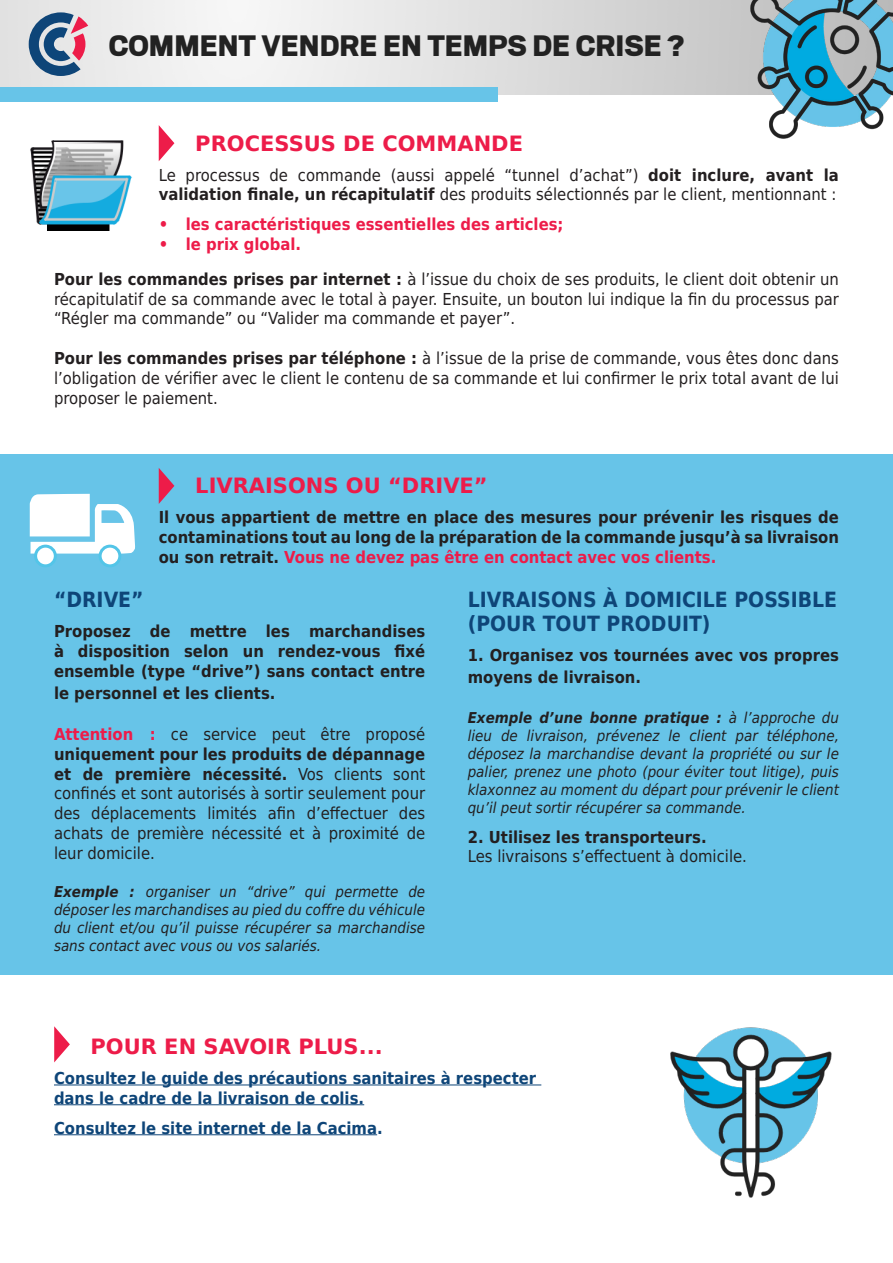
<style>
.page{position:relative;width:893px;height:1263px;background:#fff}
.page>*{position:absolute;margin:0;border:0;box-sizing:border-box;transform-origin:0 0}
.t1{font:900 33px "Scout";color:#222}
.t2{font:700 21px "DejaVu Sans";color:#ed1c49}
.t3{font:700 21px "DejaVu Sans Condensed";color:#0e4578}
.t4{font:16.5px/19.8px "DejaVu Sans Condensed";color:#231f20;text-align:justify}
.t5{font:700 16.5px/19.8px "DejaVu Sans Condensed";color:#231f20;text-align:justify}
.t6{font:700 16.5px "DejaVu Sans Condensed";color:#0e4578}
.t7{font:700 16.5px "DejaVu Sans Condensed";color:#ed1c49}
.t8{font:italic 15px/18px "DejaVu Sans Condensed";color:#231f20;text-align:justify}
.s1{font-weight:700}
.s2{color:#ed1c49}
.s3{font-weight:700;color:#ed1c49}
</style>
<div class="page">
<div style="left:0;top:454px;width:893px;height:521px;background:#67c4e8"></div>
<img style="left:0;top:0;width:744px;height:95px">
<img style="left:744px;top:0;width:149px;height:139px">
<div style="left:0;top:87px;width:497px;height:15px;background:#67c4e8"></div>
<svg style="left:29px;top:12px;width:59px;height:64px;background:#898da7"></svg>
<svg style="left:159px;top:125px;width:15px;height:36px"></svg>
<img style="left:30px;top:140px;width:102px;height:90px">
<svg style="left:159px;top:468px;width:15px;height:36px"></svg>
<hr style="left:54px;top:1084px;width:487px;height:1px;background:#0e4578">
<hr style="left:54px;top:1104px;width:310px;height:1px;background:#0e4578">
<hr style="left:54px;top:1134px;width:323px;height:1px;background:#0e4578">
<svg style="left:30px;top:494px;width:105px;height:60px"></svg>
<div style="left:36px;top:546px;width:19px;height:20px;background:#fff;border-radius:50%"></div>
<div style="left:34px;top:545px;width:23px;height:22px;border:3px solid #53c5e8;border-radius:50%"></div>
<div style="left:100px;top:546px;width:20px;height:20px;background:#fff;border-radius:50%"></div>
<div style="left:99px;top:545px;width:22px;height:22px;border:3px solid #53c5e8;border-radius:50%"></div>
<svg style="left:54px;top:1026px;width:16px;height:36px"></svg>
<img style="left:670px;top:1027px;width:162px;height:171px">
<p class="t1" style="left:109px;top:24px;width:577px">COMMENT VENDRE EN TEMPS DE CRISE ?</p>
<p class="t2" style="left:195px;top:126px;width:329px">PROCESSUS DE COMMANDE</p>
<p class="t4" style="left:159px;top:164px;width:682px">Le processus de commande (aussi appelé “tunnel d’achat”) <span class="s1">doit inclure, avant la validation finale, un récapitulatif</span> des produits sélectionnés par le client, mentionnant :</p>
<p class="t7" style="left:159px;top:211px;width:406px">• les caractéristiques essentielles des articles;</p>
<p class="t7" style="left:159px;top:231px;width:144px">• le prix global.</p>
<p class="t4" style="left:54px;top:268px;width:786px"><span class="s1">Pour les commandes prises par internet :</span> à l’issue du choix de ses produits, le client doit obtenir un récapitulatif de sa commande avec le total à payer. Ensuite, un bouton lui indique la fin du processus par “Régler ma commande” ou “Valider ma commande et payer”.</p>
<p class="t4" style="left:54px;top:348px;width:786px"><span class="s1">Pour les commandes prises par téléphone :</span> à l’issue de la prise de commande, vous êtes donc dans l’obligation de vérifier avec le client le contenu de sa commande et lui confirmer le prix total avant de lui proposer le paiement.</p>
<p class="t2" style="left:195px;top:469px;width:294px">LIVRAISONS OU “DRIVE”</p>
<p class="t5" style="left:159px;top:507px;width:682px">Il vous appartient de mettre en place des mesures pour prévenir les risques de contaminations tout au long de la préparation de la commande jusqu’à sa livraison ou son retrait. <span class="s2">Vous ne devez pas être en contact avec vos clients.</span></p>
<p class="t3" style="left:54px;top:583px;width:91px">“DRIVE”</p>
<p class="t5" style="left:54px;top:621px;width:373px">Proposez de mettre les marchandises à disposition selon un rendez-vous fixé ensemble (type “drive”) sans contact entre</p>
<p class="t5" style="left:54px;top:682px;width:223px">le personnel et les clients.</p>
<p class="t4" style="left:54px;top:724px;width:373px"><span class="s3">Attention :</span> ce service peut être proposé <span class="s1">uniquement pour les produits de dépannage et de première nécessité.</span> Vos clients sont confinés et sont autorisés à sortir seulement pour des déplacements limités afin d’effectuer des achats de première nécessité et à proximité de leur domicile.</p>
<p class="t8" style="left:54px;top:882px;width:373px"><span class="s1">Exemple :</span> organiser un “drive” qui permette de déposer les marchandises au pied du coffre du véhicule du client et/ou qu’il puisse récupérer sa marchandise sans contact avec vous ou vos salariés.</p>
<p class="t3" style="left:468px;top:583px;width:371px">LIVRAISONS À DOMICILE POSSIBLE</p>
<p class="t3" style="left:468px;top:607px;width:244px">(POUR TOUT PRODUIT)</p>
<p class="t5" style="left:468px;top:644px;width:373px;line-height:21.6px">1. Organisez vos tournées avec vos propres moyens de livraison.</p>
<p class="t8" style="left:468px;top:708px;width:373px"><span class="s1">Exemple d’une bonne pratique :</span> à l’approche du lieu de livraison, prévenez le client par téléphone, déposez la marchandise devant la propriété ou sur le palier, prenez une photo (pour éviter tout litige), puis klaxonnez au moment du départ pour prévenir le client qu’il peut sortir récupérer sa commande.</p>
<p class="t5" style="left:468px;top:826px;width:240px">2. Utilisez les transporteurs.</p>
<p class="t4" style="left:468px;top:846px;width:281px">Les livraisons s’effectuent à domicile.</p>
<p class="t2" style="left:91px;top:1029px;width:294px">POUR EN SAVOIR PLUS...</p>
<p class="t6" style="left:54px;top:1064px;width:484px">Consultez le guide des précautions sanitaires à respecter</p>
<p class="t6" style="left:54px;top:1084px;width:312px">dans le cadre de la livraison de colis.</p>
<p class="t6" style="left:54px;top:1114px;width:330px">Consultez le site internet de la Cacima.</p>
</div>
